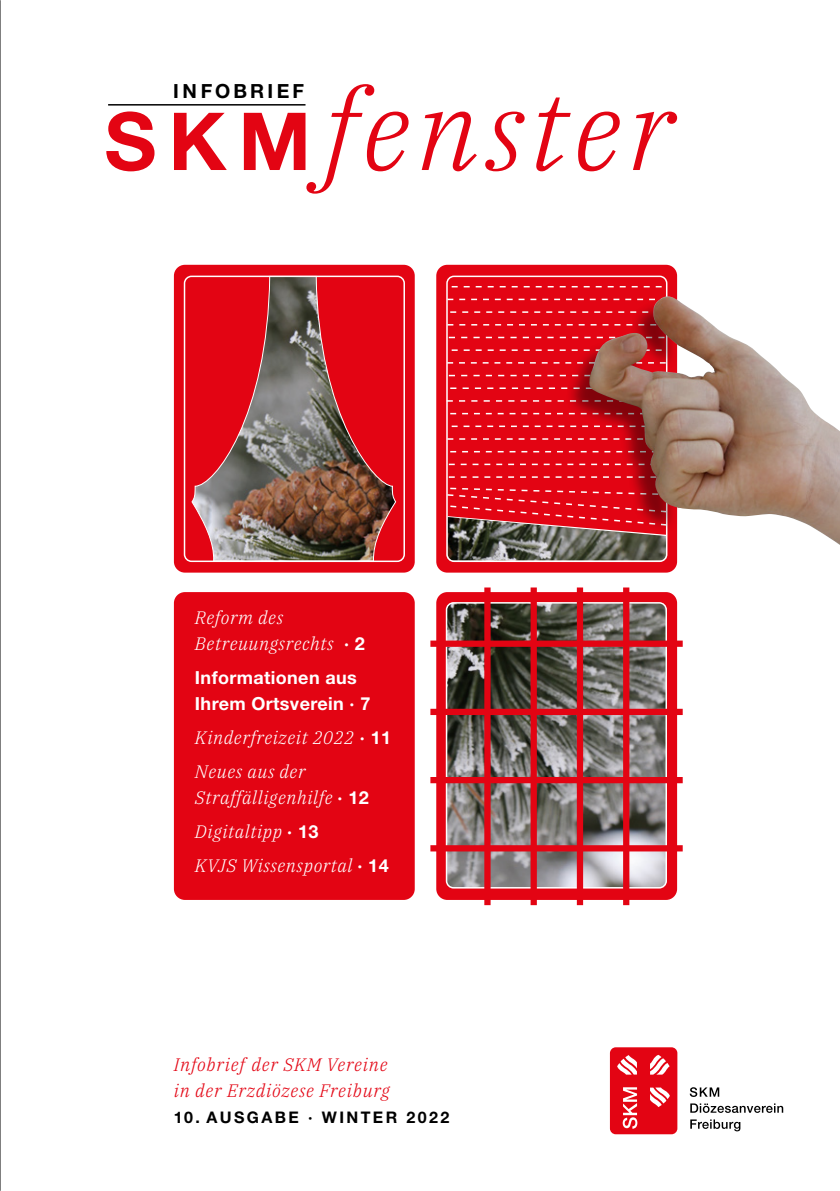
<style>
.page{position:relative;width:840px;height:1191px;background:#fff}
.page>*{position:absolute;margin:0;border:0;box-sizing:border-box;transform-origin:0 0}
.t1{font:italic 300 111.6px "IBM Plex Serif";letter-spacing:.045em;color:#e30413}
.t2{font:700 19.6px "Helvetica Neue";letter-spacing:.16em;color:#000}
.t3{font:italic 300 18px/34px "IBM Plex Serif";letter-spacing:.03em;color:#fff}
.t4{font:italic 300 18px/26px "IBM Plex Serif";letter-spacing:.04em;color:#e30413}
.t5{font:700 18px/26px "Helvetica Neue";letter-spacing:.02em;color:#fff}
.t6{font:700 16px "Helvetica Neue";letter-spacing:.15em;color:#000}
.s1{font-family:"Helvetica Neue";font-weight:700;font-style:normal;font-size:80px}
.s2{font-family:"Helvetica Neue";font-weight:700;font-style:normal}
</style>
<div class="page">
<hr style="left:0;top:1px;width:1px;height:1189px;background:#000">
<div style="left:436px;top:265px;width:240px;height:307px;background:#e30413;border-radius:11px"></div>
<div style="left:174px;top:265px;width:240px;height:307px;background:#e30413;border-radius:11px"></div>
<div style="left:436px;top:592px;width:240px;height:308px;background:#e30413;border-radius:11px"></div>
<img style="left:448px;top:603px;width:218px;height:284px">
<div style="left:445px;top:602px;width:221px;height:286px;border:2px solid #fff;border-radius:7px"></div>
<div style="left:430px;top:640px;width:252px;height:7px;background:#e30413"></div>
<div style="left:430px;top:709px;width:252px;height:6px;background:#e30413"></div>
<div style="left:430px;top:777px;width:252px;height:6px;background:#e30413"></div>
<div style="left:430px;top:845px;width:252px;height:6px;background:#e30413"></div>
<div style="left:484px;top:587px;width:6px;height:318px;background:#e30413"></div>
<div style="left:530px;top:587px;width:6px;height:318px;background:#e30413"></div>
<div style="left:576px;top:587px;width:6px;height:318px;background:#e30413"></div>
<svg style="left:622px;top:587px;width:7px;height:318px"></svg>
<div style="left:174px;top:592px;width:240px;height:308px;background:#e30413;border-radius:11px"></div>
<img style="left:191px;top:275px;width:205px;height:284px">
<svg style="left:449px;top:476px;width:113px;height:2px"></svg>
<svg style="left:449px;top:463px;width:113px;height:2px"></svg>
<svg style="left:450px;top:451px;width:113px;height:1px"></svg>
<svg style="left:449px;top:438px;width:112px;height:2px"></svg>
<svg style="left:451px;top:425px;width:114px;height:2px"></svg>
<svg style="left:450px;top:413px;width:113px;height:1px"></svg>
<svg style="left:449px;top:400px;width:115px;height:2px"></svg>
<svg style="left:450px;top:387px;width:115px;height:2px"></svg>
<svg style="left:449px;top:375px;width:116px;height:1px"></svg>
<svg style="left:449px;top:362px;width:111px;height:1px"></svg>
<svg style="left:451px;top:349px;width:114px;height:2px"></svg>
<svg style="left:449px;top:337px;width:116px;height:1px"></svg>
<svg style="left:449px;top:324px;width:112px;height:1px"></svg>
<svg style="left:450px;top:311px;width:115px;height:2px"></svg>
<svg style="left:449px;top:299px;width:135px;height:1px"></svg>
<svg style="left:451px;top:286px;width:210px;height:1px"></svg>
<svg style="left:449px;top:487px;width:219px;height:72px"></svg>
<img style="left:449px;top:517px;width:217px;height:43px">
<div style="left:446px;top:276px;width:221px;height:286px;border:2px solid #fff;border-radius:7px"></div>
<div style="left:184px;top:276px;width:221px;height:286px;border:2px solid #fff;border-radius:7px"></div>
<hr style="left:108px;top:104px;width:197px;height:2px;background:#000">
<div style="left:565px;top:300px;width:112px;height:233px;background:#000;opacity:.43"></div>
<img style="left:588px;top:296px;width:90px;height:212px">
<img style="left:677px;top:300px;width:162px;height:257px">
<svg style="left:690px;top:1119px;width:50px;height:12px"></svg>
<svg style="left:690px;top:1103px;width:92px;height:9px"></svg>
<svg style="left:689px;top:1087px;width:29px;height:10px"></svg>
<div style="left:609px;top:1047px;width:68px;height:87px;background:#e30413;border-radius:6px"></div>
<svg style="left:650px;top:1054px;width:19px;height:20px"></svg>
<svg style="left:617px;top:1055px;width:19px;height:19px"></svg>
<svg style="left:650px;top:1087px;width:19px;height:20px"></svg>
<svg style="left:622px;top:1087px;width:15px;height:41px"></svg>
<p class="t2" style="left:173px;top:79px;width:132px">INFOBRIEF</p>
<h1 class="t1" style="left:104px;top:46px;width:571px"><span class="s1">SKM</span>fenster</h1>
<p class="t3" style="left:195px;top:603px;width:171px;line-height:26px">Reform des<br>Betreuungsrechts <span class="s2">· 2</span></p>
<p class="t5" style="left:195px;top:664px;width:177px">Informationen aus<br>Ihrem Ortsverein · 7</p>
<p class="t3" style="left:195px;top:719px;width:197px">Kinderfreizeit 2022 <span class="s2">· 11<br></span>Neues aus der</p>
<p class="t3" style="left:195px;top:779px;width:195px">Straffälligenhilfe <span class="s2">· 12<br></span>Digitaltipp <span class="s2">· 13<br></span>KVJS Wissensportal <span class="s2">· 14</span></p>
<p class="t4" style="left:174px;top:1050px;width:217px">Infobrief der SKM Vereine in der Erzdiözese Freiburg</p>
<p class="t6" style="left:174px;top:1107px;width:277px">10. AUSGABE · WINTER 2022</p>
</div>
